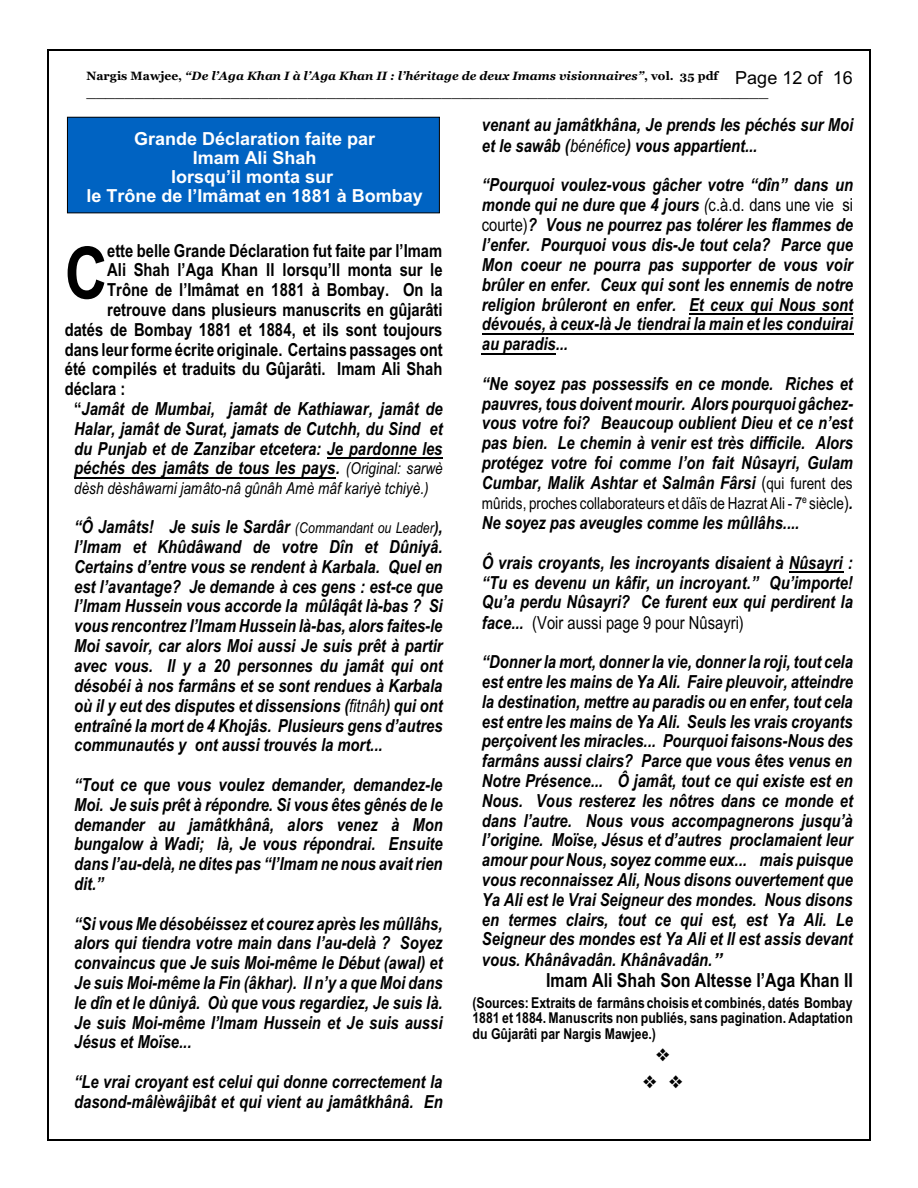
<style>
.page{position:relative;width:918px;height:1188px;background:#fff}
.page>*{position:absolute;margin:0;border:0;box-sizing:border-box;transform-origin:0 0}
.t1{font:700 72px "Arial Narrow";color:#000}
.t2{font:700 19.5px "Arial Narrow";color:#000}
.t3{font:italic 700 18px/19.8px "Arial Narrow";color:#000;text-align:justify}
.t4{font:700 18px "Arial Narrow";color:#000}
.t5{font:700 18px/19px "Arial";color:#fff;text-align:center}
.t6{font:18px "Arial";color:#000}
.t7{font:16.5px "Arial Narrow";color:#000}
.t8{font:italic 16.5px "Arial Narrow";color:#000}
.t9{font:700 15px/15.6px "Arial Narrow";color:#000;text-align:justify}
.t10{font:15px "Georgia";color:#000}
.t11{font:italic 700 12px "Georgia";color:#000}
.s1{font-style:normal}
.s2{font-weight:400;font-size:16.5px}
.s3{font-weight:400;font-size:15px}
.s4{font-size:16.5px}
.s5{font-weight:400}
.s6{font-weight:400;font-style:normal}
.s7{font-weight:400;font-style:normal;font-size:16.5px}
.s8{font-size:18px}
.s9{font-weight:700;font-style:italic;font-size:18px}
.s10{font-family:"Arial"}
</style>
<div class="page">
<hr style="left:47px;top:49px;width:1px;height:1092px;background:#000">
<hr style="left:870px;top:49px;width:1px;height:1092px;background:#000">
<hr style="left:47px;top:49px;width:824px;height:1px;background:#000">
<hr style="left:47px;top:1140px;width:824px;height:1px;background:#000">
<hr style="left:327px;top:457px;width:116px;height:1px;background:#000">
<hr style="left:74px;top:477px;width:262px;height:1px;background:#000">
<hr style="left:689px;top:313px;width:164px;height:1px;background:#000">
<hr style="left:482px;top:333px;width:371px;height:1px;background:#000">
<hr style="left:482px;top:353px;width:74px;height:1px;background:#000">
<hr style="left:789px;top:572px;width:54px;height:1px;background:#000">
<div style="left:67px;top:117px;width:372px;height:96px;background:#0063c2"></div>
<div style="left:67px;top:117px;width:372px;height:96px;border:1px solid #000"></div>
<p class="t11" style="left:86px;top:71px;width:633px"><span class="s1">Nargis Mawjee,</span> “De l’Aga Khan I à l’Aga Khan II : l’héritage de deux Imams visionnaires”<span class="s1">, vol. 35 pdf</span></p>
<p class="t10" style="left:86px;top:85px;width:684px">_______________________________________________________________________</p>
<p class="t6" style="left:735px;top:71px;width:119px">Page 12 of 16</p>
<p class="t5" style="left:87px;top:130px;width:338px">Grande Déclaration faite par<br>Imam Ali Shah<br>lorsqu’il monta sur<br>le Trône de l’Imâmat en 1881 à Bombay</p>
<h1 class="t1" style="left:65px;top:246px;width:44px">C</h1>
<p class="t4" style="left:107px;top:244px;width:337px">ette belle Grande Déclaration fut faite par l’Imam</p>
<p class="t4" style="left:107px;top:263px;width:337px">Ali Shah l’Aga Khan II lorsqu’Il monta sur le</p>
<p class="t4" style="left:107px;top:283px;width:337px">Trône de l’Imâmat en 1881 à Bombay. On la</p>
<p class="t4" style="left:107px;top:303px;width:337px">retrouve dans plusieurs manuscrits en gûjarâti</p>
<p class="t4" style="left:65px;top:323px;width:379px">datés de Bombay 1881 et 1884, et ils sont toujours</p>
<p class="t4" style="left:65px;top:343px;width:379px">dans leur forme écrite originale. Certains passages ont</p>
<p class="t4" style="left:65px;top:362px;width:379px">été compilés et traduits du Gûjarâti. Imam Ali Shah</p>
<p class="t4" style="left:65px;top:382px;width:62px">déclara :</p>
<p class="t3" style="left:74px;top:401px;width:370px"><span class="s1">“</span>Jamât de Mumbai, jamât de Kathiawar, jamât de</p>
<p class="t3" style="left:74px;top:420px;width:370px">Halar, jamât de Surat, jamats de Cutchh, du Sind et</p>
<p class="t3" style="left:74px;top:440px;width:370px">du Punjab et de Zanzibar etcetera: Je pardonne les</p>
<p class="t3" style="left:74px;top:460px;width:370px">péchés des jamâts de tous les pays. <span class="s2">(Original: sarwè</span></p>
<p class="t8" style="left:74px;top:482px;width:356px">dèsh dèshâwarni jamâto-nâ gûnâh Amè mâf kariyè tchiyè.)</p>
<p class="t3" style="left:74px;top:519px;width:370px">“Ô Jamâts! Je suis le Sardâr <span class="s3">(Commandant ou Leader</span><span class="s4">)</span>, l’Imam et Khûdâwand de votre Dîn et Dûniyâ.<br>Certains d’entre vous se rendent à Karbala. Quel en est l’avantage? Je demande à ces gens : est-ce que l’lmam Hussein vous accorde la mûlâqât là-bas ? Si vous rencontrez l’Imam Hussein là-bas, alors faites-le Moi savoir, car alors Moi aussi Je suis prêt à partir avec vous. Il y a 20 personnes du jamât qui ont désobéi à nos farmâns et se sont rendues à Karbala où il y eut des disputes et dissensions (<span class="s5">fitnâh</span>) qui ont entraîné la mort de 4 Khojâs. Plusieurs gens d’autres communautés y ont aussi trouvés la mort...</p>
<p class="t3" style="left:74px;top:776px;width:370px">“Tout ce que vous voulez demander, demandez-le Moi. Je suis prêt à répondre. Si vous êtes gênés de le demander au jamâtkhânâ, alors venez à Mon bungalow à Wadi; là, Je vous répondrai. Ensuite dans l’au-delà, ne dites pas “l’Imam ne nous avait rien dit.”</p>
<p class="t3" style="left:74px;top:915px;width:370px">“Si vous Me désobéissez et courez après les mûllâhs, alors qui tiendra votre main dans l’au-delà ? Soyez convaincus que Je suis Moi-même le Début (awal) et Je suis Moi-même la Fin (âkhar). Il n’y a que Moi dans le dîn et le dûniyâ. Où que vous regardiez, Je suis là.<br>Je suis Moi-même l’Imam Hussein et Je suis aussi Jésus et Moïse...</p>
<p class="t3" style="left:74px;top:1073px;width:370px">“Le vrai croyant est celui qui donne correctement la dasond-mâlèwâjibât et qui vient au jamâtkhânâ. En</p>
<p class="t3" style="left:482px;top:117px;width:373px">venant au jamâtkhâna, Je prends les péchés sur Moi et le sawâb (<span class="s5">bénéfice</span>) vous appartient...</p>
<p class="t3" style="left:482px;top:177px;width:373px">“Pourquoi voulez-vous gâcher votre “dîn” dans un monde qui ne dure que 4 jours <span class="s5">(</span><span class="s6">c.à.d. dans une vie si courte)</span>? Vous ne pourrez pas tolérer les flammes de l’enfer. Pourquoi vous dis-Je tout cela? Parce que Mon coeur ne pourra pas supporter de vous voir brûler en enfer. Ceux qui sont les ennemis de notre religion brûleront en enfer. Et ceux qui Nous sont dévoués, à ceux-là Je tiendrai la main et les conduirai au paradis...</p>
<p class="t3" style="left:482px;top:375px;width:373px">“Ne soyez pas possessifs en ce monde. Riches et pauvres, tous doivent mourir. Alors pourquoi gâchez&shy;vous votre foi? Beaucoup oublient Dieu et ce n’est pas bien. Le chemin à venir est très difficile. Alors protégez votre foi comme l’on fait Nûsayri, Gulam Cumbar, Malik Ashtar et Salmân Fârsi <span class="s6">(</span><span class="s7">qui furent des</span></p>
<p class="t7" style="left:482px;top:497px;width:373px">mûrids, proches collaborateurs et dâïs de Hazrat Ali - 7<sup>e</sup> siècle<span class="s8">)</span><span class="s9">.</span></p>
<p class="t3" style="left:482px;top:515px;width:319px">Ne soyez pas aveugles comme les mûllâhs....</p>
<p class="t3" style="left:482px;top:554px;width:373px">Ô vrais croyants, les incroyants disaient à Nûsayri : “Tu es devenu un kâfir, un incroyant.” Qu’importe!<br>Qu’a perdu Nûsayri? Ce furent eux qui perdirent la face... <span class="s6">(Voir aussi page 9 pour Nûsayri)</span></p>
<p class="t3" style="left:482px;top:654px;width:373px">“Donner la mort, donner la vie, donner la roji, tout cela est entre les mains de Ya Ali. Faire pleuvoir, atteindre la destination, mettre au paradis ou en enfer, tout cela est entre les mains de Ya Ali. Seuls les vrais croyants perçoivent les miracles... Pourquoi faisons-Nous des farmâns aussi clairs? Parce que vous êtes venus en Notre Présence... Ô jamât, tout ce qui existe est en Nous. Vous resterez les nôtres dans ce monde et dans l’autre. Nous vous accompagnerons jusqu’à l’origine. Moïse, Jésus et d’autres proclamaient leur amour pour Nous, soyez comme eux... mais puisque vous reconnaissez Ali, Nous disons ouvertement que Ya Ali est le Vrai Seigneur des mondes. Nous disons en termes clairs, tout ce qui est, est Ya Ali. Le Seigneur des mondes est Ya Ali et Il est assis devant vous. Khânâvadân. Khânâvadân.<span class="s10">”</span></p>
<p class="t2" style="left:546px;top:973px;width:308px">Imam Ali Shah Son Altesse l’Aga Khan II</p>
<p class="t9" style="left:472px;top:996px;width:382px">(Sources: Extraits de farmâns choisis et combinés, datés Bombay 1881 et 1884. Manuscrits non publiés, sans pagination. Adaptation du Gûjarâti par Nargis Mawjee.)</p>
</div>
